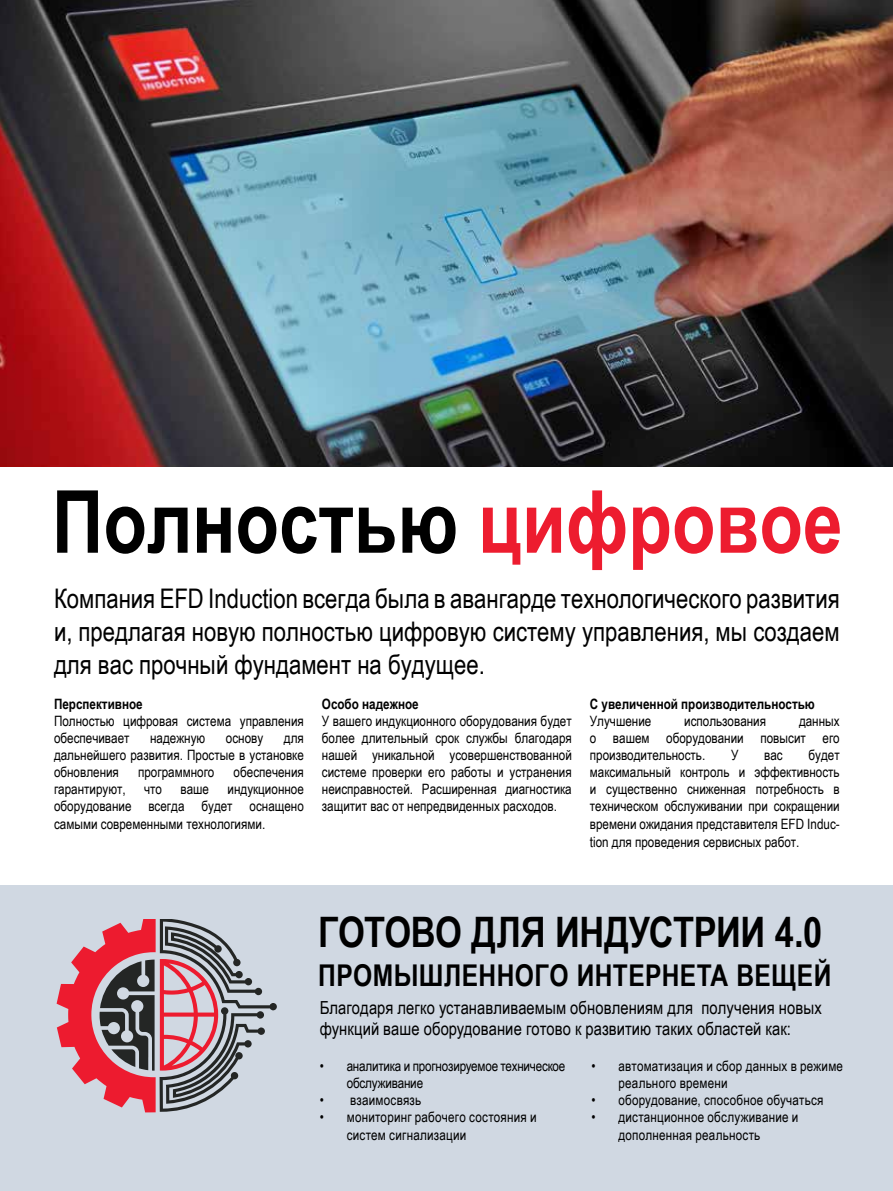
<style>
.page{position:relative;width:893px;height:1191px;background:#fff}
.page>*{position:absolute;margin:0;border:0;box-sizing:border-box;transform-origin:0 0}
.t1{font:700 87px "Arial Narrow";color:#000}
.t2{font:700 42px "Arial Narrow";letter-spacing:-.01em;color:#000}
.t3{font:700 30px "Arial Narrow";letter-spacing:.015em;color:#000}
.t4{font:27px/33px "Arial Narrow";color:#000;text-align:justify}
.t5{font:18px/21.6px "Arial Narrow";letter-spacing:.005em;color:#000}
.t6{font:14.25px/17.1px "Arial Narrow";color:#000}
.t7{font:700 14.25px "Arial Narrow";color:#000}
.s1{color:#ed1c2f}
</style>
<div class="page">
<img style="left:0;top:0;width:893px;height:466px">
<div style="left:0;top:885px;width:893px;height:306px;background:#d0d8e2"></div>
<svg style="left:57px;top:919px;width:220px;height:193px"></svg>
<h1 class="t1" style="left:52px;top:456px;width:792px">Полностью <span class="s1">цифровое</span></h1>
<h3 class="t4" style="left:54px;top:581px;width:787px">Компания EFD Induction всегда была в авангарде технологического развития и, предлагая новую полностью цифровую систему управления, мы создаем для вас прочный фундамент на будущее.</h3>
<p class="t7" style="left:54px;top:693px;width:90px">Перспективное</p>
<p class="t6" style="left:54px;top:712px;width:251px">Полностью цифровая система управления обеспечивает</p>
<p class="t7" style="left:322px;top:693px;width:98px">Особо надежное</p>
<p class="t6" style="left:322px;top:712px;width:251px;text-align:justify">У вашего индукционного оборудования будет более длительный срок службы благодаря нашей уникальной усовершенствованной системе проверки его работы и устранения неисправностей. Расширенная диагностика защитит вас от непредвиденных расходов.</p>
<p class="t7" style="left:590px;top:693px;width:227px">С увеличенной производительностью</p>
<p class="t6" style="left:590px;top:712px;width:63px">Улучшение</p>
<p class="t6" style="left:684px;top:712px;width:83px">использования</p>
<p class="t6" style="left:590px;top:712px;width:251px;text-align:justify;text-indent:209px">данных о вашем оборудовании повысит его производительность.</p>
<p class="t6" style="left:150px;top:729px;width:57px">надежную</p>
<p class="t6" style="left:226px;top:729px;width:39px">основу</p>
<p class="t6" style="left:54px;top:729px;width:251px;text-align:justify;text-indent:230px">для дальнейшего развития. Простые в установке обновления</p>
<p class="t6" style="left:590px;top:746px;width:251px;text-align:justify;text-indent:219px">будет максимальный контроль и эффективность и существенно сниженная потребность в техническом обслуживании при сокращении времени ожидания представителя EFD Induc&shy;tion для проведения сервисных работ.</p>
<p class="t6" style="left:731px;top:746px;width:9px">У</p>
<p class="t6" style="left:764px;top:746px;width:20px">вас</p>
<p class="t6" style="left:138px;top:763px;width:78px">программного</p>
<p class="t6" style="left:234px;top:763px;width:72px">обеспечения</p>
<p class="t6" style="left:54px;top:780px;width:251px;text-align:justify;text-indent:174px">индукционное оборудование всегда будет оснащено самыми современными технологиями.</p>
<p class="t6" style="left:54px;top:780px;width:73px">гарантируют,</p>
<p class="t6" style="left:144px;top:780px;width:19px">что</p>
<p class="t6" style="left:181px;top:780px;width:30px">ваше</p>
<h2 class="t2" style="left:318px;top:900px;width:506px">ГОТОВО ДЛЯ ИНДУСТРИИ 4.0</h2>
<h3 class="t3" style="left:318px;top:952px;width:515px">ПРОМЫШЛЕННОГО ИНТЕРНЕТА ВЕЩЕЙ</h3>
<p class="t5" style="left:320px;top:996px;width:504px">Благодаря легко устанавливаемым обновлениям для получения новых функций ваше оборудование готово к развитию таких областей как:</p>
<p class="t6" style="left:347px;top:1057px;width:220px;text-indent:-27px">• аналитика и прогнозируемое техническое обслуживание</p>
<p class="t6" style="left:320px;top:1091px;width:103px">• взаимосвязь</p>
<p class="t6" style="left:347px;top:1108px;width:191px;text-indent:-27px">• мониторинг рабочего состояния и систем сигнализации</p>
<p class="t6" style="left:618px;top:1057px;width:226px;text-indent:-27px">• автоматизация и сбор данных в режиме реального времени</p>
<p class="t6" style="left:591px;top:1091px;width:234px">• оборудование, способное обучаться</p>
<p class="t6" style="left:618px;top:1108px;width:181px;text-indent:-27px">• дистанционное обслуживание и дополненная реальность</p>
</div>
